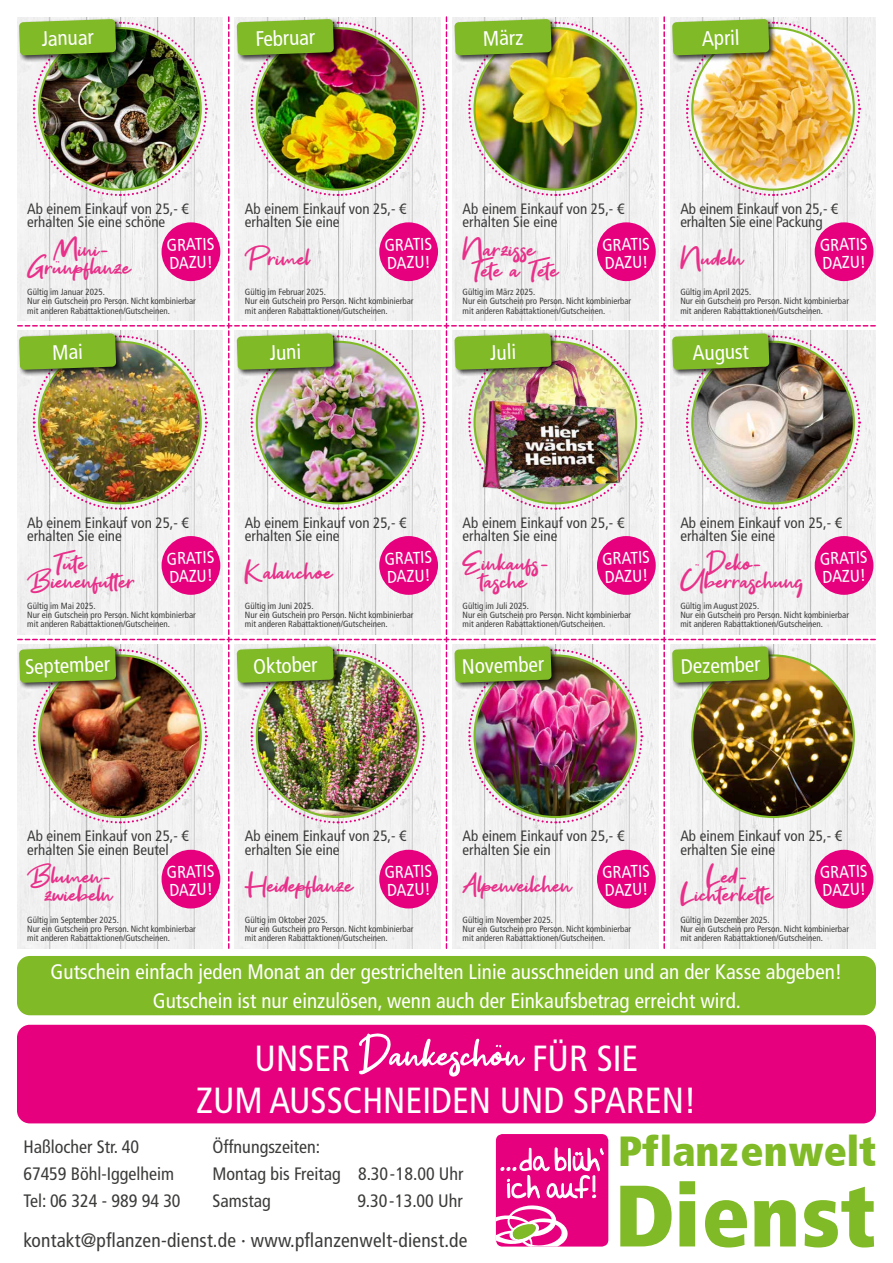
<style>
.page{position:relative;width:893px;height:1263px;background:#fff}
.page>*{position:absolute;margin:0;border:0;box-sizing:border-box;transform-origin:0 0}
.t1{font:900 condensed 87px "Frutiger";color:#80ba27}
.t2{font:900 condensed 41.85px "Frutiger";color:#80ba27}
.t3{font:condensed 36.3px/42px "Frutiger LT Pro";color:#fff;text-align:center}
.t4{font:33px "Get Show";color:#e8308a}
.t5{font:condensed 21.15px/28px "Frutiger LT Pro";color:#fff;text-align:center}
.t6{font:condensed 21px "Frutiger LT Pro";color:#fff}
.t7{font:condensed 19.5px "Frutiger LT Pro";letter-spacing:.01em;color:#3c3c3b}
.t8{font:condensed 18px/27px "Frutiger LT Pro";color:#3c3c3b}
.t9{font:condensed 17.1px/18px "Frutiger LT Pro";color:#fff}
.t10{font:condensed 15px/13.5px "Frutiger LT Pro";color:#3c3c3b}
.t11{font:condensed 9px/9px "Frutiger LT Pro";color:#3c3c3b}
.s1{font-family:"Get Show";font-stretch:normal;font-size:54px}
</style>
<div class="page">
<div style="left:17px;top:956px;width:859px;height:59px;background:#80ba27;border-radius:13px"></div>
<div style="left:496px;top:1134px;width:112px;height:112px;background:#e6007d;border-radius:7px"></div>
<svg style="left:496px;top:1205px;width:72px;height:41px"></svg>
<svg style="left:500px;top:1147px;width:104px;height:52px"></svg>
<div style="left:17px;top:1025px;width:859px;height:98px;background:#e6007d;border-radius:13px"></div>
<img style="left:18px;top:17px;width:857px;height:931px">
<h3 class="t6" style="left:41px;top:27px;width:54px;rotate:-2deg">Januar</h3>
<h3 class="t6" style="left:255px;top:27px;width:61px;rotate:-2deg">Februar</h3>
<h3 class="t6" style="left:482px;top:26px;width:42px;rotate:-2deg">März</h3>
<h3 class="t6" style="left:701px;top:26px;width:39px;rotate:-2deg">April</h3>
<h3 class="t10" style="left:27px;top:202px;width:163px">Ab einem Einkauf von 25,- € erhalten Sie eine schöne</h3>
<h3 class="t10" style="left:245px;top:202px;width:163px">Ab einem Einkauf von 25,- € erhalten Sie eine</h3>
<h3 class="t10" style="left:463px;top:202px;width:163px">Ab einem Einkauf von 25,- € erhalten Sie eine</h3>
<h3 class="t10" style="left:680px;top:202px;width:159px">Ab einem Einkauf von 25,- € erhalten Sie eine Packung</h3>
<h3 class="t4" style="left:53px;top:230px;width:57px">Mini-</h3>
<h3 class="t4" style="left:27px;top:248px;width:105px">Grünpflanze</h3>
<h3 class="t9" style="left:166px;top:236px;width:49px;rotate:-2deg">GRATIS<br>DAZU!</h3>
<h3 class="t4" style="left:245px;top:239px;width:67px">Primel</h3>
<h3 class="t9" style="left:384px;top:236px;width:49px;rotate:-2deg">GRATIS<br>DAZU!</h3>
<h3 class="t4" style="left:463px;top:230px;width:74px">Narzisse</h3>
<h3 class="t4" style="left:471px;top:251px;width:89px">Tete a Tete</h3>
<h3 class="t9" style="left:602px;top:236px;width:49px;rotate:-2deg">GRATIS<br>DAZU!</h3>
<h3 class="t4" style="left:680px;top:239px;width:65px">Nudeln</h3>
<h3 class="t9" style="left:820px;top:236px;width:49px;rotate:-2deg">GRATIS<br>DAZU!</h3>
<p class="t11" style="left:27px;top:288px;width:170px">Gültig im Januar 2025.<br>Nur ein Gutschein pro Person. Nicht kombinierbar mit anderen Rabattaktionen/Gutscheinen.</p>
<p class="t11" style="left:245px;top:288px;width:170px">Gültig im Februar 2025.<br>Nur ein Gutschein pro Person. Nicht kombinierbar mit anderen Rabattaktionen/Gutscheinen.</p>
<p class="t11" style="left:463px;top:288px;width:170px">Gültig im März 2025.<br>Nur ein Gutschein pro Person. Nicht kombinierbar mit anderen Rabattaktionen/Gutscheinen.</p>
<p class="t11" style="left:680px;top:288px;width:170px">Gültig im April 2025.<br>Nur ein Gutschein pro Person. Nicht kombinierbar mit anderen Rabattaktionen/Gutscheinen.</p>
<h3 class="t6" style="left:269px;top:341px;width:33px;rotate:-2deg">Juni</h3>
<h3 class="t6" style="left:490px;top:340px;width:28px;rotate:-2deg">Juli</h3>
<h3 class="t6" style="left:692px;top:341px;width:58px;rotate:-2deg">August</h3>
<h3 class="t10" style="left:27px;top:516px;width:163px">Ab einem Einkauf von 25,- € erhalten Sie eine</h3>
<h3 class="t10" style="left:245px;top:516px;width:163px">Ab einem Einkauf von 25,- € erhalten Sie eine</h3>
<h3 class="t10" style="left:463px;top:516px;width:163px">Ab einem Einkauf von 25,- € erhalten Sie eine</h3>
<h3 class="t10" style="left:680px;top:516px;width:163px">Ab einem Einkauf von 25,- € erhalten Sie eine</h3>
<h3 class="t4" style="left:53px;top:544px;width:34px">Tüte</h3>
<h3 class="t4" style="left:27px;top:562px;width:109px">Bienenfutter</h3>
<h3 class="t9" style="left:166px;top:550px;width:49px;rotate:-2deg">GRATIS<br>DAZU!</h3>
<h3 class="t4" style="left:245px;top:553px;width:89px">Kalanchoe</h3>
<h3 class="t9" style="left:384px;top:550px;width:49px;rotate:-2deg">GRATIS<br>DAZU!</h3>
<h3 class="t4" style="left:463px;top:544px;width:88px">Einkaufs-</h3>
<h3 class="t4" style="left:480px;top:562px;width:48px">tasche</h3>
<h3 class="t9" style="left:602px;top:550px;width:49px;rotate:-2deg">GRATIS<br>DAZU!</h3>
<h3 class="t4" style="left:707px;top:544px;width:57px">Deko-</h3>
<h3 class="t4" style="left:680px;top:562px;width:125px">Überraschung</h3>
<h3 class="t9" style="left:820px;top:550px;width:49px;rotate:-2deg">GRATIS<br>DAZU!</h3>
<p class="t11" style="left:27px;top:602px;width:170px">Gültig im Mai 2025.<br>Nur ein Gutschein pro Person. Nicht kombinierbar mit anderen Rabattaktionen/Gutscheinen.</p>
<p class="t11" style="left:245px;top:602px;width:170px">Gültig im Juni 2025.<br>Nur ein Gutschein pro Person. Nicht kombinierbar mit anderen Rabattaktionen/Gutscheinen.</p>
<p class="t11" style="left:463px;top:602px;width:170px">Gültig im Juli 2025.<br>Nur ein Gutschein pro Person. Nicht kombinierbar mit anderen Rabattaktionen/Gutscheinen.</p>
<p class="t11" style="left:680px;top:602px;width:170px">Gültig im August 2025.<br>Nur ein Gutschein pro Person. Nicht kombinierbar mit anderen Rabattaktionen/Gutscheinen.</p>
<h3 class="t6" style="left:25px;top:654px;width:87px;rotate:-2deg">September</h3>
<h3 class="t6" style="left:253px;top:654px;width:66px;rotate:-2deg">Oktober</h3>
<h3 class="t6" style="left:462px;top:654px;width:84px;rotate:-2deg">November</h3>
<h3 class="t6" style="left:680px;top:654px;width:81px;rotate:-2deg">Dezember</h3>
<h3 class="t10" style="left:27px;top:829px;width:163px">Ab einem Einkauf von 25,- € erhalten Sie einen Beutel</h3>
<h3 class="t10" style="left:245px;top:829px;width:163px">Ab einem Einkauf von 25,- € erhalten Sie eine</h3>
<h3 class="t10" style="left:463px;top:829px;width:163px">Ab einem Einkauf von 25,- € erhalten Sie ein</h3>
<h3 class="t10" style="left:680px;top:829px;width:163px">Ab einem Einkauf von 25,- € erhalten Sie eine</h3>
<h3 class="t4" style="left:27px;top:858px;width:86px">Blumen-</h3>
<h3 class="t4" style="left:45px;top:876px;width:69px">zwiebeln</h3>
<h3 class="t9" style="left:166px;top:864px;width:49px;rotate:-2deg">GRATIS<br>DAZU!</h3>
<h3 class="t4" style="left:245px;top:867px;width:110px">Heidepflanze</h3>
<h3 class="t9" style="left:384px;top:864px;width:49px;rotate:-2deg">GRATIS<br>DAZU!</h3>
<h3 class="t4" style="left:463px;top:867px;width:111px">Alpenveilchen</h3>
<h3 class="t9" style="left:602px;top:864px;width:49px;rotate:-2deg">GRATIS<br>DAZU!</h3>
<h3 class="t4" style="left:707px;top:858px;width:43px">Led-</h3>
<h3 class="t4" style="left:680px;top:876px;width:94px">Lichterkette</h3>
<h3 class="t9" style="left:820px;top:864px;width:49px;rotate:-2deg">GRATIS<br>DAZU!</h3>
<p class="t11" style="left:27px;top:915px;width:170px">Gültig im September 2025.<br>Nur ein Gutschein pro Person. Nicht kombinierbar mit anderen Rabattaktionen/Gutscheinen.</p>
<p class="t11" style="left:245px;top:915px;width:170px">Gültig im Oktober 2025.<br>Nur ein Gutschein pro Person. Nicht kombinierbar mit anderen Rabattaktionen/Gutscheinen.</p>
<p class="t11" style="left:463px;top:915px;width:170px">Gültig im November 2025.<br>Nur ein Gutschein pro Person. Nicht kombinierbar mit anderen Rabattaktionen/Gutscheinen.</p>
<p class="t11" style="left:680px;top:915px;width:170px">Gültig im Dezember 2025.<br>Nur ein Gutschein pro Person. Nicht kombinierbar mit anderen Rabattaktionen/Gutscheinen.</p>
<h3 class="t5" style="left:51px;top:958px;width:793px">Gutschein einfach jeden Monat an der gestrichelten Linie ausschneiden und an der Kasse abgeben!<br>Gutschein ist nur einzulösen, wenn auch der Einkaufsbetrag erreicht wird.</h3>
<h3 class="t3" style="left:196px;top:1038px;width:502px">UNSER <span class="s1">Dankeschön</span> FÜR SIE<br>ZUM AUSSCHNEIDEN UND SPAREN!</h3>
<h3 class="t8" style="left:23px;top:1133px;width:159px">Haßlocher Str. 40<br>67459 Böhl-Iggelheim<br>Tel: 06 324 - 989 94 30</h3>
<h3 class="t8" style="left:213px;top:1133px;width:252px">Öffnungszeiten:<br>Montag bis Freitag 8.30-18.00 Uhr<br>Samstag</h3>
<h3 class="t8" style="left:357px;top:1187px;width:107px">9.30-13.00 Uhr</h3>
<h3 class="t7" style="left:23px;top:1229px;width:446px">kontakt@pflanzen-dienst.de · www.pflanzenwelt-dienst.de</h3>
<h2 class="t2" style="left:618px;top:1126px;width:260px">Pflanzenwelt</h2>
<h1 class="t1" style="left:615px;top:1163px;width:262px">Dienst</h1>
</div>
